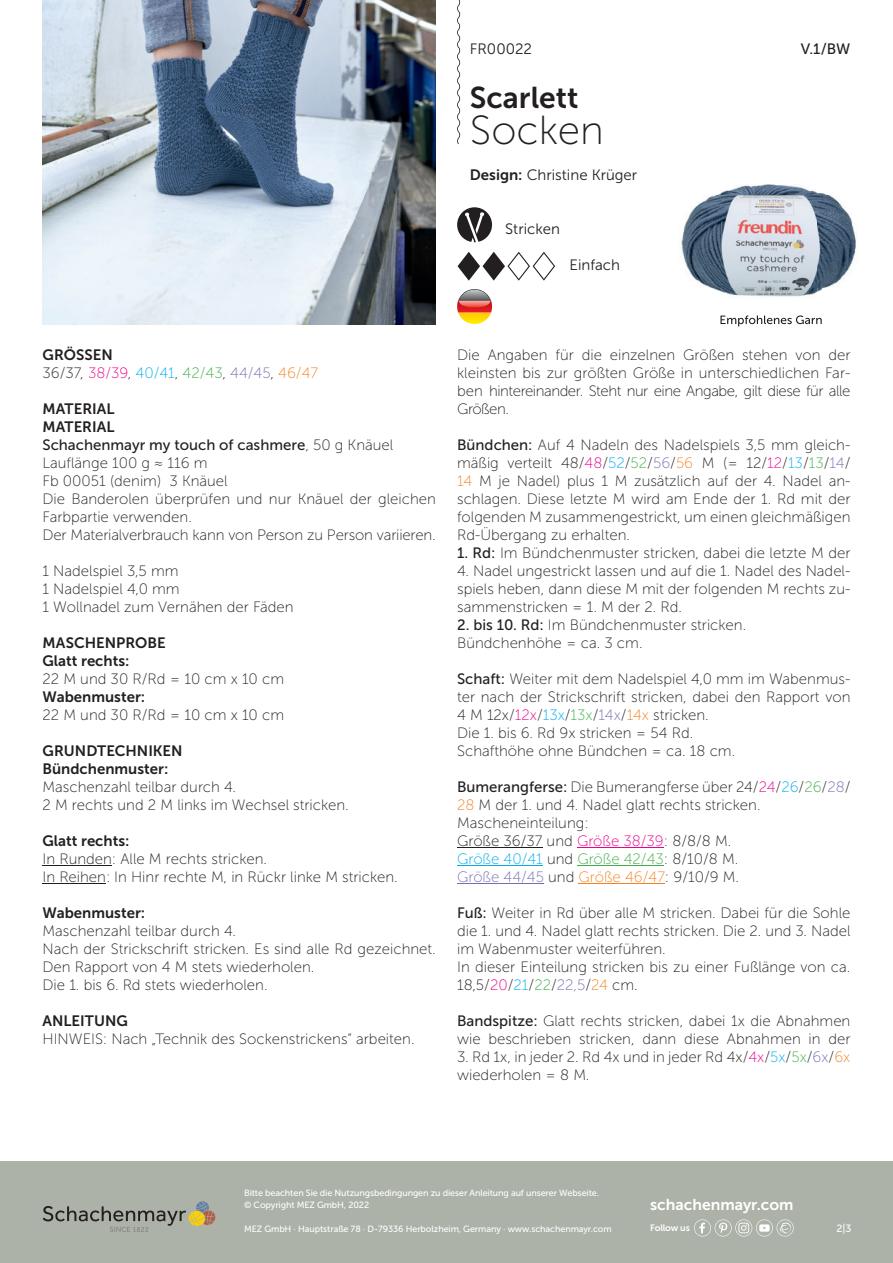
<style>
.page{position:relative;width:893px;height:1263px;background:#fff}
.page>*{position:absolute;margin:0;border:0;box-sizing:border-box;transform-origin:0 0}
.t1{font:40.5px "Museo Sans 100";color:#231f20}
.t2{font:30px "Museo Sans 700";color:#231f20}
.t3{font:15.75px "Museo Sans 700";color:#fff}
.t4{font:15px/18px "Museo Sans 100";color:#231f20}
.t5{font:15px/18px "Museo Sans 700";color:#231f20}
.t6{font:15px "Museo Sans 500";color:#231f20}
.t7{font:15px "Museo Sans 300";color:#231f20}
.t8{font:10.5px "Museo Sans 500";color:#fff}
.t9{font:9.3px "Museo Sans 700";letter-spacing:-.02em;color:#fff}
.t10{font:9px/12px "Museo Sans 500";letter-spacing:-.01em;color:#fff}
.s1{font-family:"Museo Sans 700"}
.s2{color:#ed028c}
.s3{color:#00aeef}
.s4{color:#40ae49}
.s5{color:#746fb3}
.s6{color:#f58220}
.s7{font-family:"Museo Sans 100"}
.s8{font-family:"Museo Sans 500"}
</style>
<div class="page">
<div style="left:0;top:1161px;width:893px;height:102px;background:#acb2a7"></div>
<svg style="left:43px;top:1201px;width:173px;height:31px"></svg>
<svg style="left:694px;top:1219px;width:100px;height:17px"></svg>
<svg style="left:457px;top:0;width:3px;height:144px"></svg>
<hr style="left:43px;top:865px;width:69px;height:1px;background:#231f20">
<hr style="left:43px;top:883px;width:63px;height:1px;background:#231f20">
<hr style="left:457px;top:847px;width:85px;height:1px;background:#231f20">
<hr style="left:577px;top:847px;width:87px;height:1px;background:#ed028c">
<hr style="left:457px;top:865px;width:86px;height:1px;background:#00aeef">
<hr style="left:577px;top:865px;width:87px;height:1px;background:#40ae49">
<hr style="left:457px;top:883px;width:87px;height:1px;background:#746fb3">
<hr style="left:579px;top:883px;width:86px;height:1px;background:#f58220">
<img style="left:43px;top:0;width:393px;height:324px">
<svg style="left:457px;top:207px;width:35px;height:35px"></svg>
<svg style="left:458px;top:252px;width:97px;height:29px"></svg>
<img style="left:681px;top:184px;width:175px;height:143px">
<img style="left:720px;top:315px;width:102px;height:11px">
<svg style="left:457px;top:289px;width:35px;height:35px"></svg>
<p class="t7" style="left:470px;top:41px;width:64px">FR00022</p>
<h2 class="t2" style="left:470px;top:81px;width:110px">Scarlett</h2>
<h1 class="t1" style="left:470px;top:109px;width:136px">Socken</h1>
<p class="t7" style="left:470px;top:167px;width:169px"><span class="s1">Design:</span> Christine Krüger</p>
<p class="t7" style="left:505px;top:221px;width:56px">Stricken</p>
<p class="t7" style="left:569px;top:257px;width:52px">Einfach</p>
<p class="t6" style="left:801px;top:41px;width:51px">V.1/BW</p>
<p class="t5" style="left:43px;top:346px;width:72px">GRÖSSEN</p>
<p class="t4" style="left:43px;top:364px;width:277px">36/37, <span class="s2">38/39</span>, <span class="s3">40/41</span>, <span class="s4">42/43</span>, <span class="s5">44/45</span>, <span class="s6">46/47</span></p>
<p class="t5" style="left:43px;top:400px;width:74px">MATERIAL<br>MATERIAL</p>
<p class="t6" style="left:43px;top:437px;width:352px">Schachenmayr my touch of cashmere<span class="s7">, 50 g Knäuel</span></p>
<p class="t4" style="left:43px;top:454px;width:395px">Lauflänge 100 g ≈ 116 m<br>Fb 00051 (denim) 3 Knäuel<br>Die Banderolen überprüfen und nur Knäuel der gleichen Farbpartie verwenden.<br>Der Materialverbrauch kann von Person zu Person variieren.</p>
<p class="t4" style="left:43px;top:562px;width:253px">1 Nadelspiel 3,5 mm<br>1 Nadelspiel 4,0 mm<br>1 Wollnadel zum Vernähen der Fäden</p>
<p class="t5" style="left:43px;top:634px;width:125px">MASCHENPROBE<br>Glatt rechts:</p>
<p class="t4" style="left:43px;top:670px;width:243px">22 M und 30 R/Rd = 10 cm x 10 cm</p>
<p class="t5" style="left:43px;top:688px;width:104px">Wabenmuster:</p>
<p class="t4" style="left:43px;top:706px;width:243px">22 M und 30 R/Rd = 10 cm x 10 cm</p>
<p class="t5" style="left:43px;top:742px;width:142px">GRUNDTECHNIKEN<br>Bündchenmuster:</p>
<p class="t4" style="left:43px;top:778px;width:308px">Maschenzahl teilbar durch 4.<br>2 M rechts und 2 M links im Wechsel stricken.</p>
<p class="t5" style="left:43px;top:832px;width:88px">Glatt rechts:</p>
<p class="t4" style="left:43px;top:850px;width:357px">In Runden: Alle M rechts stricken.<br>In Reihen: In Hinr rechte M, in Rückr linke M stricken.</p>
<p class="t5" style="left:43px;top:904px;width:104px">Wabenmuster:</p>
<p class="t4" style="left:43px;top:922px;width:395px">Maschenzahl teilbar durch 4.<br>Nach der Strickschrift stricken. Es sind alle Rd gezeichnet.<br>Den Rapport von 4 M stets wiederholen.<br>Die 1. bis 6. Rd stets wiederholen.</p>
<p class="t5" style="left:43px;top:1012px;width:87px">ANLEITUNG</p>
<p class="t4" style="left:43px;top:1030px;width:374px">HINWEIS: Nach „Technik des Sockenstrickens“ arbeiten.</p>
<p class="t4" style="left:457px;top:346px;width:395px;text-align:justify">Die Angaben für die einzelnen Größen stehen von der kleinsten bis zur größten Größe in unterschiedlichen Far&shy;ben hintereinander. Steht nur eine Angabe, gilt diese für alle Größen.</p>
<p class="t4" style="left:457px;top:436px;width:395px;text-align:justify"><span class="s8">Bündchen:</span> Auf 4 Nadeln des Nadelspiels 3,5 mm gleich&shy;mäßig verteilt 48/<span class="s2">48</span>/<span class="s3">52</span>/<span class="s4">52</span>/<span class="s5">56</span>/<span class="s6">56</span> M (= 12/<span class="s2">12</span>/<span class="s3">13</span>/<span class="s4">13</span>/<span class="s5">14</span>/ <span class="s6">14</span> M je Nadel) plus 1 M zusätzlich auf der 4. Nadel an&shy;schlagen. Diese letzte M wird am Ende der 1. Rd mit der folgenden M zusammengestrickt, um einen gleichmäßigen Rd-Übergang zu erhalten.</p>
<p class="t4" style="left:457px;top:544px;width:395px"><span class="s8">1. Rd:</span> Im Bündchenmuster stricken, dabei die letzte M der</p>
<p class="t4" style="left:457px;top:562px;width:395px;text-align:justify">4. Nadel ungestrickt lassen und auf die 1. Nadel des Nadel&shy;spiels heben, dann diese M mit der folgenden M rechts zu&shy;sammenstricken = 1. M der 2. Rd.</p>
<p class="t4" style="left:457px;top:616px;width:291px"><span class="s8">2. bis 10. Rd:</span> Im Bündchenmuster stricken.<br>Bündchenhöhe = ca. 3 cm.</p>
<p class="t4" style="left:457px;top:670px;width:395px"><span class="s8">Schaft:</span> Weiter mit dem Nadelspiel 4,0 mm im Wabenmus&shy;ter nach der Strickschrift stricken, dabei den Rapport von 4 M 12x/<span class="s2">12x</span>/<span class="s3">13x</span>/<span class="s4">13x</span>/<span class="s5">14x</span>/<span class="s6">14x</span> stricken.<br>Die 1. bis 6. Rd 9x stricken = 54 Rd.<br>Schafthöhe ohne Bündchen = ca. 18 cm.</p>
<p class="t4" style="left:457px;top:778px;width:395px"><span class="s8">Bumerangferse:</span> Die Bumerangferse über 24/<span class="s2">24</span>/<span class="s3">26</span>/<span class="s4">26</span>/<span class="s5">28</span>/ <span class="s6">28</span> M der 1. und 4. Nadel glatt rechts stricken.<br>Mascheneinteilung:<br>Größe 36/37 und <span class="s2">Größe 38/39</span>: 8/8/8 M.<br><span class="s3">Größe 40/41</span> und <span class="s4">Größe 42/43</span>: 8/10/8 M.<br><span class="s5">Größe 44/45</span> und <span class="s6">Größe 46/47</span>: 9/10/9 M.</p>
<p class="t4" style="left:457px;top:904px;width:395px"><span class="s8">Fuß:</span> Weiter in Rd über alle M stricken. Dabei für die Sohle die 1. und 4. Nadel glatt rechts stricken. Die 2. und 3. Nadel im Wabenmuster weiterführen.<br>In dieser Einteilung stricken bis zu einer Fußlänge von ca.<br>18,5/<span class="s2">20</span>/<span class="s3">21</span>/<span class="s4">22</span>/<span class="s5">22,5</span>/<span class="s6">24</span> cm.</p>
<p class="t4" style="left:457px;top:1012px;width:395px"><span class="s8">Bandspitze:</span> Glatt rechts stricken, dabei 1x die Abnahmen wie beschrieben stricken, dann diese Abnahmen in der</p>
<p class="t4" style="left:457px;top:1048px;width:395px">3. Rd 1x, in jeder 2. Rd 4x und in jeder Rd 4x/<span class="s2">4x</span>/<span class="s3">5x</span>/<span class="s4">5x</span>/<span class="s5">6x</span>/<span class="s6">6x </span>wiederholen = 8 M.</p>
<p class="t10" style="left:244px;top:1187px;width:356px">Bitte beachten Sie die Nutzungsbedingungen zu dieser Anleitung auf unserer Webseite. © Copyright MEZ GmbH, 2022</p>
<p class="t10" style="left:244px;top:1223px;width:369px">MEZ GmbH · Hauptstraße 78 · D-79336 Herbolzheim, Germany · www.schachenmayr.com</p>
<p class="t3" style="left:650px;top:1196px;width:145px">schachenmayr.com</p>
<p class="t9" style="left:650px;top:1223px;width:41px">Follow us</p>
<p class="t8" style="left:837px;top:1223px;width:16px">2|3</p>
</div>
